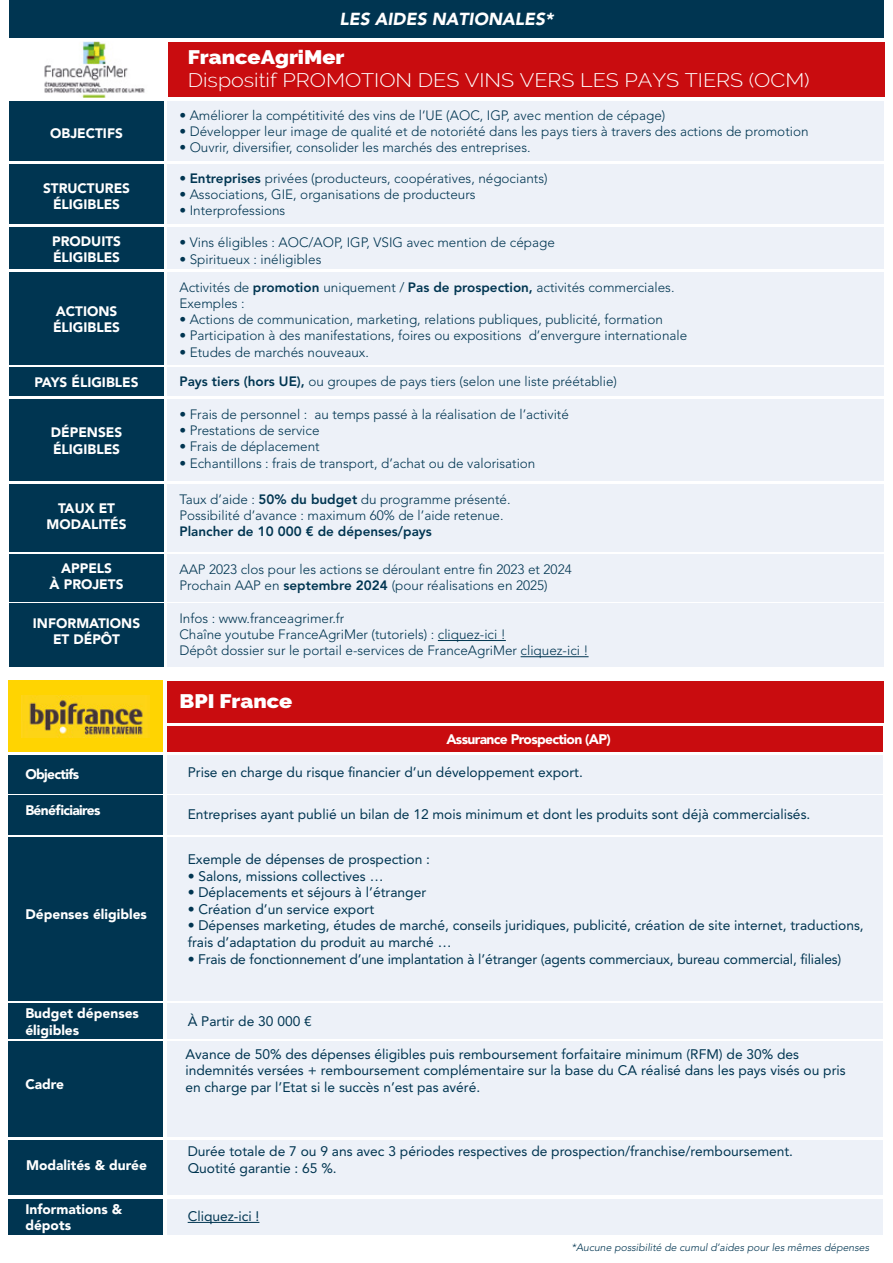
<style>
.page{position:relative;width:893px;height:1263px;background:#fff}
.page>*{position:absolute;margin:0;border:0;box-sizing:border-box;transform-origin:0 0}
.t1{font:300 19.5px "Raleway";color:#fff;scale:1.1 1}
.t2{font:900 19.5px "Raleway";color:#fff;scale:1.1 1}
.t3{font:italic 900 17.25px "Avenir LT Std";color:#fff}
.t4{font:13.8px/16.5px "Avenir LT Std";color:#003551}
.t5{font:900 13.8px/16.5px "Avenir LT Std";color:#fff}
.t6{font:900 13.8px "Avenir LT Std";letter-spacing:-.045em;color:#fff}
.t7{font:900 13.65px/16.4px "Avenir LT Std";color:#fff;text-align:center}
.t8{font:300 13.5px/16.2px "Avenir LT Std";color:#003551}
.t9{font:800 13.5px "Avenir LT Std";color:#003551}
.t10{font:italic 300 10.5px "Avenir LT Std";color:#003551}
.s1{font-weight:800}
</style>
<div class="page">
<div style="left:9px;top:681px;width:154px;height:71px;background:#ffd401"></div>
<div style="left:9px;top:42px;width:875px;height:55px;background:#c90c0f"></div>
<div style="left:6px;top:39px;width:162px;height:60px;background:#fff"></div>
<div style="left:168px;top:367px;width:716px;height:29px;background:#edf1f8"></div>
<div style="left:9px;top:0;width:875px;height:37px;background:#003551"></div>
<div style="left:9px;top:795px;width:154px;height:40px;background:#003551"></div>
<div style="left:9px;top:1003px;width:154px;height:35px;background:#003551"></div>
<div style="left:9px;top:1041px;width:154px;height:96px;background:#003551"></div>
<div style="left:9px;top:1140px;width:154px;height:54px;background:#003551"></div>
<div style="left:9px;top:838px;width:154px;height:163px;background:#003551"></div>
<div style="left:168px;top:795px;width:715px;height:40px;background:#edf1f8"></div>
<div style="left:168px;top:1003px;width:715px;height:35px;background:#edf1f8"></div>
<div style="left:168px;top:1041px;width:715px;height:96px;background:#edf1f8"></div>
<div style="left:168px;top:1140px;width:715px;height:54px;background:#edf1f8"></div>
<div style="left:168px;top:838px;width:715px;height:163px;background:#edf1f8"></div>
<div style="left:168px;top:726px;width:715px;height:26px;background:#c90c0f"></div>
<div style="left:9px;top:755px;width:154px;height:38px;background:#003551"></div>
<div style="left:168px;top:755px;width:715px;height:38px;background:#edf1f8"></div>
<div style="left:9px;top:1199px;width:154px;height:35px;background:#003551"></div>
<div style="left:168px;top:1199px;width:715px;height:35px;background:#edf1f8"></div>
<hr style="left:188px;top:1222px;width:71px;height:1px;background:#003551">
<div style="left:168px;top:101px;width:716px;height:60px;background:#edf1f8"></div>
<div style="left:9px;top:101px;width:155px;height:60px;background:#003551"></div>
<div style="left:168px;top:164px;width:716px;height:60px;background:#edf1f8"></div>
<div style="left:9px;top:164px;width:155px;height:60px;background:#003551"></div>
<div style="left:168px;top:227px;width:716px;height:42px;background:#edf1f8"></div>
<div style="left:9px;top:228px;width:155px;height:41px;background:#003551"></div>
<div style="left:168px;top:272px;width:716px;height:93px;background:#edf1f8"></div>
<div style="left:9px;top:272px;width:155px;height:93px;background:#003551"></div>
<div style="left:9px;top:368px;width:155px;height:28px;background:#003551"></div>
<div style="left:168px;top:399px;width:716px;height:81px;background:#edf1f8"></div>
<div style="left:9px;top:399px;width:155px;height:81px;background:#003551"></div>
<div style="left:168px;top:483px;width:716px;height:68px;background:#edf1f8"></div>
<div style="left:9px;top:484px;width:155px;height:67px;background:#003551"></div>
<div style="left:168px;top:554px;width:716px;height:47px;background:#edf1f8"></div>
<div style="left:9px;top:554px;width:155px;height:47px;background:#003551"></div>
<div style="left:168px;top:603px;width:716px;height:64px;background:#edf1f8"></div>
<hr style="left:438px;top:640px;width:68px;height:1px;background:#003551">
<hr style="left:521px;top:656px;width:68px;height:1px;background:#003551">
<div style="left:9px;top:603px;width:155px;height:64px;background:#003551"></div>
<div style="left:168px;top:681px;width:716px;height:41px;background:#c90c0f"></div>
<img style="left:22px;top:696px;width:128px;height:41px">
<img style="left:44px;top:42px;width:101px;height:55px">
<p class="t3" style="left:339px;top:9px;width:215px">LES AIDES NATIONALES*</p>
<p class="t7" style="left:50px;top:125px;width:74px">OBJECTIFS</p>
<p class="t7" style="left:43px;top:180px;width:89px">STRUCTURES<br>ÉLIGIBLES</p>
<p class="t7" style="left:52px;top:233px;width:70px;text-align:left">PRODUITS<br>ÉLIGIBLES</p>
<p class="t7" style="left:53px;top:303px;width:69px;text-align:left">ACTIONS<br>ÉLIGIBLES</p>
<h1 class="t2" style="left:188px;top:46px;width:144px">FranceAgriMer</h1>
<h1 class="t1" style="left:188px;top:69px;width:567px">Dispositif PROMOTION DES VINS VERS LES PAYS TIERS (OCM)</h1>
<p class="t8" style="left:179px;top:107px;width:487px">• Améliorer la compétitivité des vins de l’UE (AOC, IGP, avec mention de cépage)</p>
<p class="t8" style="left:179px;top:123px;width:631px">• Développer leur image de qualité et de notoriété dans les pays tiers à travers des actions de promotion</p>
<p class="t8" style="left:179px;top:139px;width:353px">• Ouvrir, diversifier, consolider les marchés des entreprises.</p>
<p class="t8" style="left:179px;top:170px;width:370px">• <span class="s1">Entreprises</span> privées (producteurs, coopératives, négociants)</p>
<p class="t8" style="left:179px;top:186px;width:298px">• Associations, GIE, organisations de producteurs</p>
<p class="t8" style="left:179px;top:202px;width:107px">• Interprofessions</p>
<p class="t8" style="left:179px;top:235px;width:377px">• Vins éligibles : AOC/AOP, IGP, VSIG avec mention de cépage</p>
<p class="t8" style="left:179px;top:251px;width:143px">• Spiritueux : inéligibles</p>
<p class="t8" style="left:179px;top:279px;width:497px">Activités de <span class="s1">promotion</span> uniquement / <span class="s1">Pas de prospection,</span> activités commerciales.<br>Exemples :</p>
<p class="t8" style="left:179px;top:312px;width:485px">• Actions de communication, marketing, relations publiques, publicité, formation</p>
<p class="t8" style="left:179px;top:328px;width:509px">• Participation à des manifestations, foires ou expositions d’envergure internationale</p>
<p class="t8" style="left:179px;top:344px;width:191px">• Etudes de marchés nouveaux.</p>
<p class="t7" style="left:35px;top:374px;width:105px">PAYS ÉLIGIBLES</p>
<p class="t8" style="left:179px;top:374px;width:439px"><span class="s1">Pays tiers (hors UE),</span> ou groupes de pays tiers (selon une liste préétablie)</p>
<p class="t8" style="left:179px;top:406px;width:391px">• Frais de personnel : au temps passé à la réalisation de l’activité</p>
<p class="t8" style="left:179px;top:423px;width:142px">• Prestations de service</p>
<p class="t8" style="left:179px;top:439px;width:142px">• Frais de déplacement</p>
<p class="t8" style="left:179px;top:455px;width:357px">• Echantillons : frais de transport, d’achat ou de valorisation</p>
<p class="t7" style="left:51px;top:424px;width:73px;text-align:left">DÉPENSES<br>ÉLIGIBLES</p>
<p class="t7" style="left:46px;top:500px;width:82px">TAUX ET<br>MODALITÉS</p>
<p class="t7" style="left:50px;top:560px;width:75px">APPELS<br>À PROJETS</p>
<p class="t7" style="left:33px;top:615px;width:109px">INFORMATIONS<br>ET DÉPÔT</p>
<p class="t8" style="left:179px;top:491px;width:333px">Taux d’aide : <span class="s1">50% du budget</span> du programme présenté.<br>Possibilité d’avance : maximum 60% de l’aide retenue.</p>
<p class="t9" style="left:179px;top:523px;width:254px">Plancher de 10 000 € de dépenses/pays</p>
<p class="t8" style="left:179px;top:561px;width:394px">AAP 2023 clos pour les actions se déroulant entre fin 2023 et 2024<br>Prochain AAP en <span class="s1">septembre 2024</span> (pour réalisations en 2025)</p>
<p class="t8" style="left:179px;top:610px;width:411px">Infos : www.franceagrimer.fr<br>Chaîne youtube FranceAgriMer (tutoriels) : cliquez-ici !<br>Dépôt dossier sur le portail e-services de FranceAgriMer cliquez-ici !</p>
<h1 class="t2" style="left:179px;top:690px;width:104px">BPI France</h1>
<p class="t6" style="left:446px;top:731px;width:166px">Assurance Prospection (AP)</p>
<p class="t6" style="left:25px;top:766px;width:55px">Objectifs</p>
<p class="t4" style="left:188px;top:764px;width:397px">Prise en charge du risque financier d’un développement export.</p>
<p class="t6" style="left:25px;top:802px;width:77px">Bénéficiaires</p>
<p class="t5" style="left:25px;top:906px;width:123px">Dépenses éligibles</p>
<p class="t5" style="left:25px;top:1005px;width:115px">Budget dépenses éligibles</p>
<p class="t5" style="left:25px;top:1076px;width:40px">Cadre</p>
<p class="t5" style="left:26px;top:1157px;width:123px">Modalités &amp; durée</p>
<p class="t5" style="left:25px;top:1200px;width:99px">Informations &amp; dépots</p>
<p class="t4" style="left:188px;top:806px;width:624px">Entreprises ayant publié un bilan de 12 mois minimum et dont les produits sont déjà commercialisés.</p>
<p class="t4" style="left:188px;top:851px;width:244px">Exemple de dépenses de prospection :</p>
<p class="t4" style="left:188px;top:868px;width:197px">• Salons, missions collectives …</p>
<p class="t4" style="left:188px;top:884px;width:240px">• Déplacements et séjours à l’étranger</p>
<p class="t4" style="left:188px;top:901px;width:188px">• Création d’un service export</p>
<p class="t4" style="left:188px;top:917px;width:678px">• Dépenses marketing, études de marché, conseils juridiques, publicité, création de site internet, traductions, frais d’adaptation du produit au marché …</p>
<p class="t4" style="left:188px;top:951px;width:655px">• Frais de fonctionnement d’une implantation à l’étranger (agents commerciaux, bureau commercial, filiales)</p>
<p class="t4" style="left:188px;top:1012px;width:126px">À Partir de 30 000 €</p>
<p class="t4" style="left:185px;top:1045px;width:662px">Avance de 50% des dépenses éligibles puis remboursement forfaitaire minimum (RFM) de 30% des indemnités versées + remboursement complémentaire sur la base du CA réalisé dans les pays visés ou pris en charge par l’Etat si le succès n’est pas avéré.</p>
<p class="t4" style="left:188px;top:1143px;width:607px">Durée totale de 7 ou 9 ans avec 3 périodes respectives de prospection/franchise/remboursement.<br>Quotité garantie : 65 %.</p>
<p class="t4" style="left:188px;top:1208px;width:73px">Cliquez-ici !</p>
<p class="t10" style="left:571px;top:1242px;width:299px">*Aucune possibilité de cumul d’aides pour les mêmes dépenses</p>
</div>
